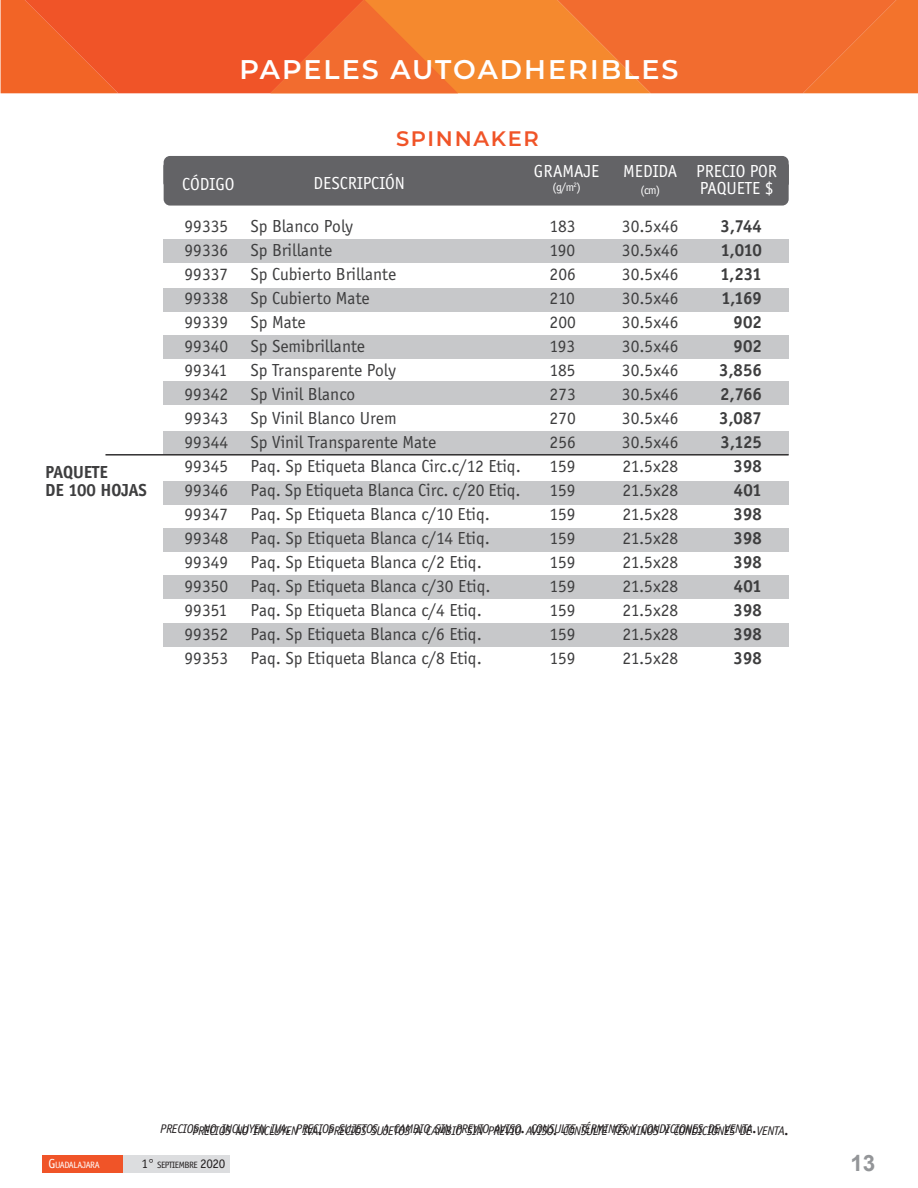
<style>
.page{position:relative;width:918px;height:1188px;background:#fff}
.page>*{position:absolute;margin:0;border:0;box-sizing:border-box;transform-origin:0 0}
.Texto_negritas{font:600 27px "Montserrat";letter-spacing:.075em;color:#fff}
.t1{font:700 22.5px "Arial";color:#939598}
.t2{font:600 21px "Montserrat";letter-spacing:.08em;color:#f05428}
.t3{font:18px/24px "Officina Sans EF";color:#3e3e3f}
.t4{font:700 18px "Officina Sans EF";color:#3e3e3f}
.t5{font:18px/16.5px "Officina Sans EF";color:#fff}
.Texto_negritas-2{font:italic 12.6px "Officina Sans Std";letter-spacing:-.035em;color:#231f20}
.t6{font:12px "Officina Sans EF";color:#fff}
.t7{font:9.45px "Officina Sans EF";letter-spacing:-.045em;color:#231f20}
.t8{font:9.45px "Officina Sans EF";letter-spacing:-.045em;color:#fff}
.s1{font-size:18px}
.s2{font-size:13.5px}
</style>
<div class="page">
<div style="left:43px;top:1155px;width:85px;height:17px;background:#f05428"></div>
<div style="left:124px;top:1155px;width:106px;height:17px;background:#dcdddf"></div>
<svg style="left:1px;top:0;width:917px;height:93px;background:#f26b2c"></svg>
<div style="left:164px;top:156px;width:625px;height:50px;background:#636366;border-radius:6px"></div>
<div style="left:164px;top:240px;width:625px;height:23px;background:#c7c8ca"></div>
<div style="left:164px;top:288px;width:625px;height:24px;background:#c7c8ca"></div>
<div style="left:164px;top:335px;width:625px;height:24px;background:#c7c8ca"></div>
<div style="left:164px;top:381px;width:625px;height:24px;background:#c7c8ca"></div>
<div style="left:164px;top:431px;width:625px;height:24px;background:#c7c8ca"></div>
<div style="left:164px;top:481px;width:625px;height:24px;background:#c7c8ca"></div>
<div style="left:164px;top:623px;width:625px;height:23px;background:#c7c8ca"></div>
<div style="left:164px;top:528px;width:625px;height:24px;background:#c7c8ca"></div>
<div style="left:164px;top:575px;width:625px;height:24px;background:#c7c8ca"></div>
<hr style="left:105px;top:454px;width:684px;height:2px;background:#312f30">
<p class="t4" style="left:45px;top:461px;width:64px">PAQUETE</p>
<p class="t4" style="left:45px;top:479px;width:103px">DE 100 HOJAS</p>
<p class="Texto_negritas" style="left:239px;top:50px;width:441px">PAPELES AUTOADHERIBLES</p>
<p class="t2" style="left:396px;top:123px;width:144px">SPINNAKER</p>
<p class="t5" style="left:182px;top:176px;width:54px">CÓDIGO</p>
<p class="t5" style="left:314px;top:175px;width:93px">DESCRIPCIÓN</p>
<p class="t3" style="left:185px;top:214px;width:45px">99335</p>
<p class="t3" style="left:185px;top:238px;width:45px">99336</p>
<p class="t3" style="left:185px;top:262px;width:45px">99337</p>
<p class="t3" style="left:185px;top:286px;width:45px">99338</p>
<p class="t3" style="left:185px;top:310px;width:45px">99339</p>
<p class="t3" style="left:185px;top:334px;width:45px">99340</p>
<p class="t3" style="left:185px;top:358px;width:44px">99341</p>
<p class="t3" style="left:185px;top:382px;width:45px">99342</p>
<p class="t3" style="left:185px;top:406px;width:45px">99343</p>
<p class="t3" style="left:185px;top:430px;width:45px">99344</p>
<p class="t3" style="left:185px;top:454px;width:45px">99345</p>
<p class="t3" style="left:185px;top:478px;width:45px">99346</p>
<p class="t3" style="left:185px;top:502px;width:45px">99347</p>
<p class="t3" style="left:185px;top:526px;width:45px">99348</p>
<p class="t3" style="left:185px;top:550px;width:45px">99349</p>
<p class="t3" style="left:185px;top:574px;width:45px">99350</p>
<p class="t3" style="left:185px;top:598px;width:44px">99351</p>
<p class="t3" style="left:185px;top:622px;width:45px">99352</p>
<p class="t3" style="left:185px;top:646px;width:45px">99353</p>
<p class="t3" style="left:250px;top:214px;width:104px">Sp Blanco Poly</p>
<p class="t3" style="left:250px;top:238px;width:83px">Sp Brillante</p>
<p class="t3" style="left:250px;top:262px;width:147px">Sp Cubierto Brillante</p>
<p class="t3" style="left:250px;top:286px;width:121px">Sp Cubierto Mate</p>
<p class="t3" style="left:250px;top:310px;width:57px">Sp Mate</p>
<p class="t3" style="left:250px;top:334px;width:116px">Sp Semibrillante</p>
<p class="t3" style="left:250px;top:358px;width:147px">Sp Transparente Poly</p>
<p class="t3" style="left:250px;top:382px;width:106px">Sp Vinil Blanco</p>
<p class="t3" style="left:250px;top:406px;width:148px">Sp Vinil Blanco Urem</p>
<p class="t3" style="left:250px;top:430px;width:187px">Sp Vinil Transparente Mate</p>
<p class="t3" style="left:250px;top:454px;width:272px">Paq. Sp Etiqueta Blanca Circ.c/12 Etiq.</p>
<p class="t3" style="left:250px;top:478px;width:272px">Paq. Sp Etiqueta Blanca Circ. c/20 Etiq.</p>
<p class="t3" style="left:250px;top:502px;width:241px">Paq. Sp Etiqueta Blanca c/10 Etiq.</p>
<p class="t3" style="left:250px;top:526px;width:241px">Paq. Sp Etiqueta Blanca c/14 Etiq.</p>
<p class="t3" style="left:250px;top:550px;width:233px">Paq. Sp Etiqueta Blanca c/2 Etiq.</p>
<p class="t3" style="left:250px;top:574px;width:242px">Paq. Sp Etiqueta Blanca c/30 Etiq.</p>
<p class="t3" style="left:250px;top:598px;width:233px">Paq. Sp Etiqueta Blanca c/4 Etiq.</p>
<p class="t3" style="left:250px;top:622px;width:233px">Paq. Sp Etiqueta Blanca c/6 Etiq.</p>
<p class="t3" style="left:250px;top:646px;width:233px">Paq. Sp Etiqueta Blanca c/8 Etiq.</p>
<p class="t5" style="left:534px;top:163px;width:67px">GRAMAJE</p>
<p class="t6" style="left:553px;top:180px;width:30px">(g/m<sup>2</sup>)</p>
<p class="t3" style="left:550px;top:214px;width:27px">183</p>
<p class="t3" style="left:550px;top:238px;width:27px">190</p>
<p class="t3" style="left:550px;top:262px;width:28px">206</p>
<p class="t3" style="left:550px;top:286px;width:27px">210</p>
<p class="t3" style="left:550px;top:310px;width:28px">200</p>
<p class="t3" style="left:550px;top:334px;width:27px">193</p>
<p class="t3" style="left:550px;top:358px;width:27px">185</p>
<p class="t3" style="left:550px;top:382px;width:28px">273</p>
<p class="t3" style="left:550px;top:406px;width:28px">270</p>
<p class="t3" style="left:550px;top:430px;width:28px">256</p>
<p class="t3" style="left:550px;top:454px;width:27px">159</p>
<p class="t3" style="left:550px;top:478px;width:27px">159</p>
<p class="t3" style="left:550px;top:502px;width:27px">159</p>
<p class="t3" style="left:550px;top:526px;width:27px">159</p>
<p class="t3" style="left:550px;top:550px;width:27px">159</p>
<p class="t3" style="left:550px;top:574px;width:27px">159</p>
<p class="t3" style="left:550px;top:598px;width:27px">159</p>
<p class="t3" style="left:550px;top:622px;width:27px">159</p>
<p class="t3" style="left:550px;top:646px;width:27px">159</p>
<p class="t5" style="left:623px;top:163px;width:56px">MEDIDA</p>
<p class="t6" style="left:640px;top:183px;width:21px">(cm)</p>
<p class="t3" style="left:622px;top:214px;width:58px">30.5x46</p>
<p class="t3" style="left:622px;top:238px;width:58px">30.5x46</p>
<p class="t3" style="left:622px;top:262px;width:58px">30.5x46</p>
<p class="t3" style="left:622px;top:286px;width:58px">30.5x46</p>
<p class="t3" style="left:622px;top:310px;width:58px">30.5x46</p>
<p class="t3" style="left:622px;top:334px;width:58px">30.5x46</p>
<p class="t3" style="left:622px;top:358px;width:58px">30.5x46</p>
<p class="t3" style="left:622px;top:382px;width:58px">30.5x46</p>
<p class="t3" style="left:622px;top:406px;width:58px">30.5x46</p>
<p class="t3" style="left:622px;top:430px;width:58px">30.5x46</p>
<p class="t3" style="left:622px;top:454px;width:57px">21.5x28</p>
<p class="t3" style="left:622px;top:478px;width:57px">21.5x28</p>
<p class="t3" style="left:622px;top:502px;width:57px">21.5x28</p>
<p class="t3" style="left:622px;top:526px;width:57px">21.5x28</p>
<p class="t3" style="left:622px;top:550px;width:57px">21.5x28</p>
<p class="t3" style="left:622px;top:574px;width:57px">21.5x28<br>21.5x28</p>
<p class="t3" style="left:622px;top:622px;width:57px">21.5x28</p>
<p class="t3" style="left:622px;top:646px;width:57px">21.5x28</p>
<p class="t5" style="left:696px;top:163px;width:82px">PRECIO POR<br>PAQUETE $</p>
<p class="t5" style="left:704px;top:165px;width:51px">PRECIO</p>
<p class="t4" style="left:720px;top:215px;width:43px">3,744</p>
<p class="t4" style="left:721px;top:239px;width:42px">1,010</p>
<p class="t4" style="left:721px;top:263px;width:43px">1,231</p>
<p class="t4" style="left:721px;top:287px;width:42px">1,169</p>
<p class="t4" style="left:734px;top:311px;width:30px">902</p>
<p class="t4" style="left:734px;top:335px;width:30px">902</p>
<p class="t4" style="left:719px;top:359px;width:44px">3,856</p>
<p class="t4" style="left:720px;top:383px;width:43px">2,766</p>
<p class="t4" style="left:719px;top:407px;width:44px">3,087</p>
<p class="t4" style="left:721px;top:431px;width:43px">3,125</p>
<p class="t4" style="left:734px;top:455px;width:30px">398</p>
<p class="t4" style="left:734px;top:479px;width:29px">401</p>
<p class="t4" style="left:734px;top:503px;width:30px">398</p>
<p class="t4" style="left:734px;top:527px;width:30px">398</p>
<p class="t4" style="left:734px;top:551px;width:30px">398</p>
<p class="t4" style="left:734px;top:575px;width:29px">401</p>
<p class="t4" style="left:734px;top:599px;width:30px">398</p>
<p class="t4" style="left:734px;top:623px;width:30px">398</p>
<p class="t4" style="left:734px;top:647px;width:30px">398</p>
<p class="Texto_negritas-2" style="left:160px;top:1121px;width:599px">PRECIOS NO INCLUYEN IVA<span class="s1">.</span> PRECIOS SUJETOS A CAMBIO SIN PREVIO AVISO<span class="s1">.</span> CONSULTE TÉRMINOS Y CONDICIONES DE VENTA<span class="s1">.</span></p>
<p class="Texto_negritas-2" style="left:192px;top:1124px;width:599px">PRECIOS NO INCLUYEN IVA<span class="s1">.</span> PRECIOS SUJETOS A CAMBIO SIN PREVIO AVISO<span class="s1">.</span> CONSULTE TÉRMINOS Y CONDICIONES DE VENTA<span class="s1">.</span></p>
<p class="t8" style="left:48px;top:1159px;width:53px"><span class="s2">G</span>UADALAJARA</p>
<p class="t7" style="left:142px;top:1159px;width:85px"><span class="s2">1°</span> SEPTIEMBRE <span class="s2">2020</span></p>
<p class="t1" style="left:850px;top:1148px;width:27px">13</p>
</div>
